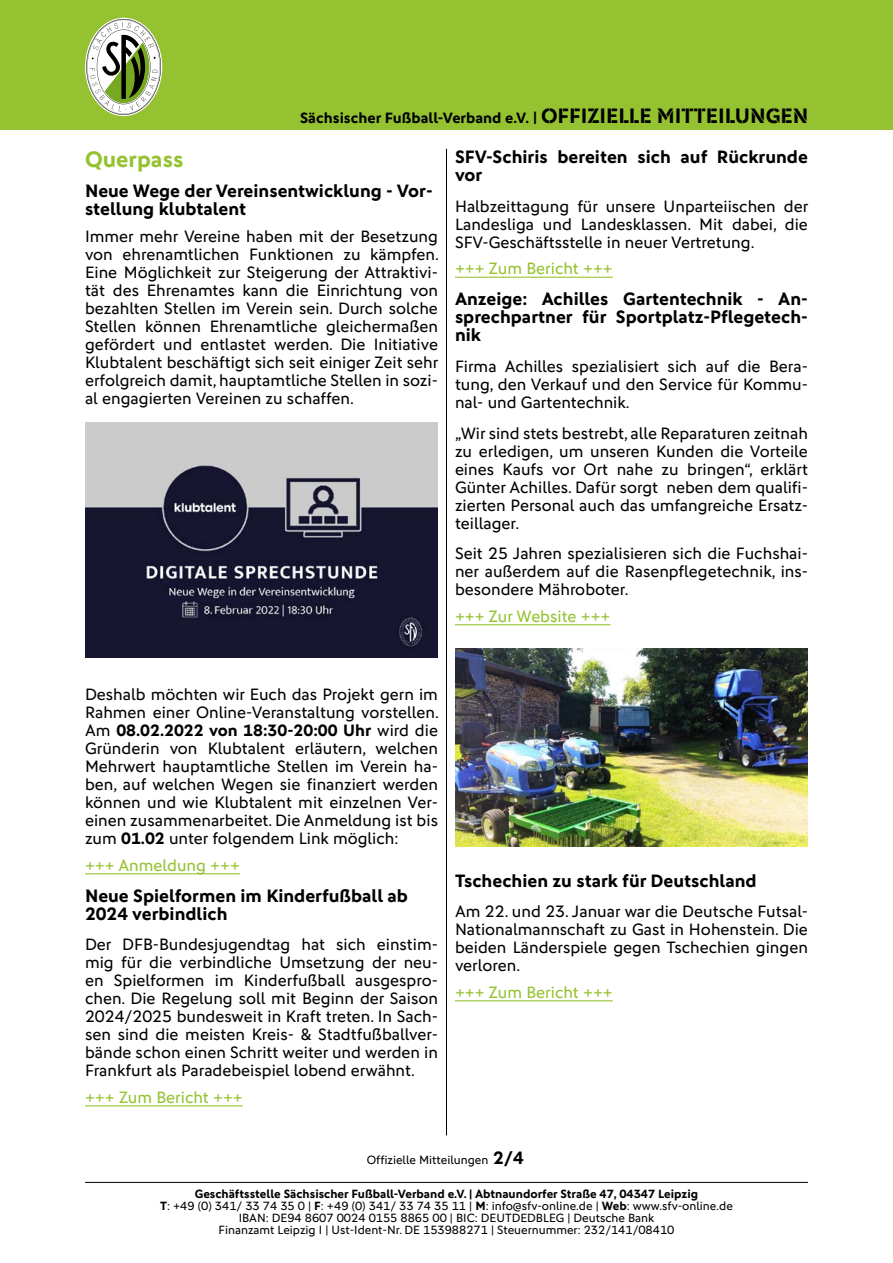
<style>
.page{position:relative;width:893px;height:1263px;background:#fff}
.page>*{position:absolute;margin:0;border:0;box-sizing:border-box;transform-origin:0 0}
.t1{font:700 22.5px "DFB Sans";color:#95c230}
.t2{font:700 18px/18px "DFB Sans";color:#000}
.t3{font:16.5px/18px "DFB Sans";color:#000;text-align:justify}
.t4{font:16.5px "DFB Sans";color:#95c230}
.t5{font:700 15px "DFB Sans";color:#000}
.t6{font:12px/12px "DFB Sans";color:#000;text-align:center}
.s1{font-family:"DFB Stencil";font-weight:400}
.s2{font-family:"DFB Stencil";font-weight:400;font-size:21px}
.s3{font-weight:700}
.s4{font-weight:700;font-size:18px}
</style>
<div class="page">
<div style="left:0;top:0;width:893px;height:130px;background:#95c230"></div>
<svg style="left:86px;top:19px;width:75px;height:96px"></svg>
<hr style="left:85px;top:1182px;width:723px;height:1px;background:#000">
<hr style="left:446px;top:149px;width:1px;height:986px;background:#000">
<hr style="left:85px;top:873px;width:155px;height:1px;background:#95c230">
<hr style="left:85px;top:1105px;width:158px;height:1px;background:#95c230">
<hr style="left:455px;top:277px;width:158px;height:1px;background:#95c230">
<hr style="left:455px;top:624px;width:155px;height:1px;background:#95c230">
<hr style="left:455px;top:1000px;width:158px;height:1px;background:#95c230">
<img style="left:455px;top:648px;width:353px;height:199px">
<img style="left:85px;top:422px;width:353px;height:236px">
<p class="t5" style="left:300px;top:109px;width:510px">Sächsischer Fußball-Verband e.V. <span class="s1">|</span> <span class="s2">OFFIZIELLE MITTEILUNGEN</span></p>
<h1 class="t1" style="left:85px;top:145px;width:100px">Querpass</h1>
<p class="t2" style="left:85px;top:182px;width:349px">Neue Wege der Vereinsentwicklung - Vor&shy;stellung klubtalent</p>
<p class="t3" style="left:85px;top:227px;width:355px">Immer mehr Vereine haben mit der Besetzung von ehrenamtlichen Funktionen zu kämpfen.<br>Eine Möglichkeit zur Steigerung der Attraktivi&shy;tät des Ehrenamtes kann die Einrichtung von bezahlten Stellen im Verein sein. Durch solche Stellen können Ehrenamtliche gleichermaßen gefördert und entlastet werden. Die Initiative Klubtalent beschäftigt sich seit einiger Zeit sehr erfolgreich damit, hauptamtliche Stellen in sozi&shy;al engagierten Vereinen zu schaffen.</p>
<p class="t2" style="left:455px;top:147px;width:354px">SFV-Schiris bereiten sich auf Rückrunde vor</p>
<p class="t3" style="left:455px;top:197px;width:355px">Halbzeittagung für unsere Unparteiischen der Landesliga und Landesklassen. Mit dabei, die SFV-Geschäftsstelle in neuer Vertretung.</p>
<p class="t4" style="left:455px;top:259px;width:159px">+++ Zum Bericht +++</p>
<p class="t2" style="left:455px;top:289px;width:354px;text-align:justify">Anzeige: Achilles Gartentechnik - An&shy;sprechpartner für Sportplatz-Pflegetech&shy;nik</p>
<p class="t3" style="left:455px;top:357px;width:354px">Firma Achilles spezialisiert sich auf die Bera&shy;tung, den Verkauf und den Service für Kommu&shy;nal- und Gartentechnik.</p>
<p class="t3" style="left:455px;top:424px;width:354px">„Wir sind stets bestrebt, alle Reparaturen zeitnah zu erledigen, um unseren Kunden die Vorteile eines Kaufs vor Ort nahe zu bringen“, erklärt Günter Achilles. Dafür sorgt neben dem qualifi&shy;zierten Personal auch das umfangreiche Ersatz&shy;teillager.</p>
<p class="t3" style="left:455px;top:544px;width:354px">Seit 25 Jahren spezialisieren sich die Fuchshai&shy;ner außerdem auf die Rasenpflegetechnik, ins&shy;besondere Mähroboter.</p>
<p class="t4" style="left:455px;top:607px;width:157px">+++ Zur Website +++</p>
<p class="t3" style="left:85px;top:685px;width:355px">Deshalb möchten wir Euch das Projekt gern im Rahmen einer Online-Veranstaltung vorstellen.<br>Am <span class="s3">08.02.2022 von 18:30-20:00 Uhr</span> wird die Gründerin von Klubtalent erläutern, welchen Mehrwert hauptamtliche Stellen im Verein ha&shy;ben, auf welchen Wegen sie finanziert werden können und wie Klubtalent mit einzelnen Ver&shy;einen zusammenarbeitet. Die Anmeldung ist bis zum <span class="s3">01.02</span> unter folgendem Link möglich:</p>
<p class="t4" style="left:85px;top:856px;width:156px">+++ Anmeldung +++</p>
<p class="t2" style="left:85px;top:886px;width:324px">Neue Spielformen im Kinderfußball ab<br>2024 verbindlich</p>
<p class="t3" style="left:85px;top:935px;width:354px">Der DFB-Bundesjugendtag hat sich einstim&shy;mig für die verbindliche Umsetzung der neu&shy;en Spielformen im Kinderfußball ausgespro&shy;chen. Die Regelung soll mit Beginn der Saison 2024/2025 bundesweit in Kraft treten. In Sach&shy;sen sind die meisten Kreis- &amp; Stadtfußballver&shy;bände schon einen Schritt weiter und werden in Frankfurt als Paradebeispiel lobend erwähnt.</p>
<p class="t4" style="left:85px;top:1088px;width:159px">+++ Zum Bericht +++</p>
<p class="t2" style="left:455px;top:871px;width:303px">Tschechien zu stark für Deutschland</p>
<p class="t3" style="left:455px;top:902px;width:354px">Am 22. und 23. Januar war die Deutsche Futsal-Nationalmannschaft zu Gast in Hohenstein. Die beiden Länderspiele gegen Tschechien gingen verloren.</p>
<p class="t4" style="left:455px;top:983px;width:159px">+++ Zum Bericht +++</p>
<p class="t6" style="left:367px;top:1154px;width:159px">Offizielle Mitteilungen <span class="s4">2/4</span></p>
<p class="t6" style="left:160px;top:1188px;width:574px"><span class="s3">Geschäftsstelle Sächsischer Fußball-Verband e.V. | Abtnaundorfer Straße 47, 04347 Leipzig<br>T</span>: +49 (0) 341/ 33 74 35 0 | <span class="s3">F</span>: +49 (0) 341/ 33 74 35 11 | <span class="s3">M</span>: info@sfv-online.de | <span class="s3">Web</span>: www.sfv-online.de IBAN: DE94 8607 0024 0155 8865 00 | BIC: DEUTDEDBLEG | Deutsche Bank<br>Finanzamt Leipzig I | Ust-Ident-Nr. DE 153988271 | Steuernummer: 232/141/08410</p>
</div>
